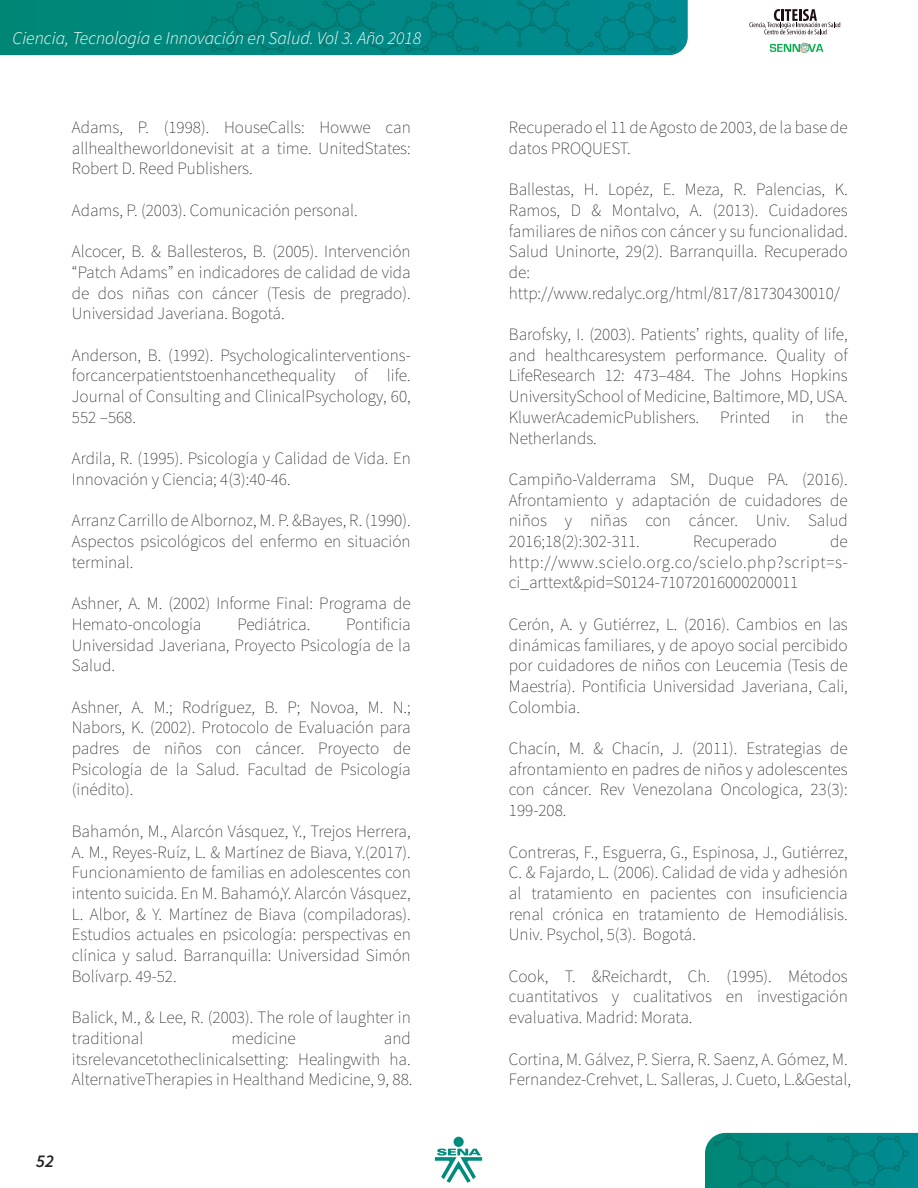
<style>
.page{position:relative;width:918px;height:1188px;background:#fff}
.page>*{position:absolute;margin:0;border:0;box-sizing:border-box;transform-origin:0 0}
.t1{font:italic 300 18px "Source Sans Pro";color:#fff}
.t2{font:italic 600 18px "Source Sans Pro";color:#231f20}
.t3{font:200 17.25px/20.7px "Source Sans Pro";color:#231f20;text-align:justify}
</style>
<div class="page">
<svg style="left:770px;top:43px;width:53px;height:10px"></svg>
<svg style="left:749px;top:9px;width:91px;height:25px"></svg>
<svg style="left:0;top:0;width:688px;height:55px;background:#008782"></svg>
<svg style="left:705px;top:1133px;width:213px;height:55px;background:#028782"></svg>
<div style="left:454px;top:1137px;width:10px;height:10px;background:#008c7c;border-radius:50%"></div>
<svg style="left:435px;top:1149px;width:47px;height:34px"></svg>
<p class="t1" style="left:13px;top:27px;width:410px">Ciencia, Tecnología e Innovación en Salud. Vol 3. Año 2018</p>
<p class="t3" style="left:72px;top:117px;width:340px">Adams, P. (1998). HouseCalls: Howwe can allhealtheworldonevisit at a time. UnitedStates:<br>Robert D. Reed Publishers.</p>
<p class="t3" style="left:72px;top:200px;width:287px">Adams, P. (2003). Comunicación personal.</p>
<p class="t3" style="left:72px;top:241px;width:340px">Alcocer, B. &amp; Ballesteros, B. (2005). Intervención “Patch Adams” en indicadores de calidad de vida de dos niñas con cáncer (Tesis de pregrado).<br>Universidad Javeriana. Bogotá.</p>
<p class="t3" style="left:72px;top:345px;width:340px">Anderson, B. (1992). Psychologicalinterventions&shy;forcancerpatientstoenhancethequality of life.<br>Journal of Consulting and ClinicalPsychology, 60, 552 –568.</p>
<p class="t3" style="left:72px;top:448px;width:340px">Ardila, R. (1995). Psicología y Calidad de Vida. En<br>Innovación y Ciencia; 4(3):40-46.</p>
<p class="t3" style="left:72px;top:510px;width:340px">Arranz Carrillo de Albornoz, M. P. &amp;Bayes, R. (1990).<br>Aspectos psicológicos del enfermo en situación terminal.</p>
<p class="t3" style="left:72px;top:593px;width:340px">Ashner, A. M. (2002) Informe Final: Programa de<br>Hemato-oncología</p>
<p class="t3" style="left:72px;top:614px;width:340px;text-indent:274px">Pontificia Universidad Javeriana, Proyecto Psicología de la Salud.</p>
<p class="t3" style="left:72px;top:697px;width:340px">Ashner, A. M.; Rodríguez, B. P; Novoa, M. N.; Nabors, K. (2002). Protocolo de Evaluación para padres de niños con cáncer. Proyecto de Psicología de la Salud. Facultad de Psicología (inédito).</p>
<p class="t3" style="left:72px;top:821px;width:340px">Bahamón, M., Alarcón Vásquez, Y., Trejos Herrera, A. M., Reyes-Ruíz, L. &amp; Martínez de Biava, Y.(2017).<br>Funcionamiento de familias en adolescentes con intento suicida. En M. Bahamó,Y. Alarcón Vásquez, L. Albor, &amp; Y. Martínez de Biava (compiladoras).<br>Estudios actuales en psicología: perspectivas en clínica y salud. Barranquilla: Universidad Simón Bolívarp. 49-52.</p>
<p class="t3" style="left:72px;top:1007px;width:340px">Balick, M., &amp; Lee, R. (2003). The role of laughter in traditional</p>
<p class="t3" style="left:237px;top:614px;width:74px">Pediátrica.</p>
<p class="t3" style="left:72px;top:1028px;width:342px;text-indent:312px">and itsrelevancetotheclinicalsetting: Healingwith ha.<br>AlternativeTherapies in Healthand Medicine, 9, 88.</p>
<p class="t3" style="left:232px;top:1028px;width:66px">medicine</p>
<p class="t2" style="left:36px;top:1150px;width:19px">52</p>
<p class="t3" style="left:509px;top:117px;width:340px">Recuperado el 11 de Agosto de 2003, de la base de datos PROQUEST.</p>
<p class="t3" style="left:509px;top:179px;width:340px;text-align:left">Ballestas, H. Lopéz, E. Meza, R. Palencias, K.<br>Ramos, D &amp; Montalvo, A. (2013). Cuidadores familiares de niños con cáncer y su funcionalidad.<br>Salud Uninorte, 29(2). Barranquilla. Recuperado de: http://www.redalyc.org/html/817/81730430010/</p>
<p class="t3" style="left:509px;top:324px;width:340px">Barofsky, I. (2003). Patients’ rights, quality of life, and healthcaresystem performance. Quality of LifeResearch 12: 473–484. The Johns Hopkins UniversitySchool of Medicine, Baltimore, MD, USA.<br>KluwerAcademicPublishers. Printed in the Netherlands.</p>
<p class="t3" style="left:509px;top:469px;width:340px">Campiño-Valderrama SM, Duque PA. (2016).<br>Afrontamiento y adaptación de cuidadores de niños y niñas con cáncer. Univ. Salud 2016;18(2):302-311.</p>
<p class="t3" style="left:509px;top:531px;width:340px;text-indent:321px">de http://www.scielo.org.co/scielo.php?script=s&shy;ci_arttext&amp;pid=S0124-71072016000200011</p>
<p class="t3" style="left:509px;top:614px;width:340px">Cerón, A. y Gutiérrez, L. (2016). Cambios en las dinámicas familiares, y de apoyo social percibido por cuidadores de niños con Leucemia (Tesis de Maestría). Pontificia Universidad Javeriana, Cali, Colombia.</p>
<p class="t3" style="left:509px;top:738px;width:340px">Chacín, M. &amp; Chacín, J. (2011). Estrategias de afrontamiento en padres de niños y adolescentes con cáncer. Rev Venezolana Oncologica, 23(3):<br>199-208.</p>
<p class="t3" style="left:509px;top:841px;width:340px">Contreras, F., Esguerra, G., Espinosa, J., Gutiérrez, C. &amp; Fajardo, L. (2006). Calidad de vida y adhesión al tratamiento en pacientes con insuficiencia renal crónica en tratamiento de Hemodiálisis.<br>Univ. Psychol, 5(3). Bogotá.</p>
<p class="t3" style="left:509px;top:966px;width:340px">Cook, T. &amp;Reichardt, Ch. (1995). Métodos cuantitativos y cualitativos en investigación evaluativa. Madrid: Morata.</p>
<p class="t3" style="left:509px;top:1048px;width:344px">Cortina, M. Gálvez, P. Sierra, R. Saenz, A. Gómez, M.<br>Fernandez-Crehvet, L. Salleras, J. Cueto, L.&amp;Gestal,</p>
<p class="t3" style="left:693px;top:531px;width:85px">Recuperado</p>
</div>
